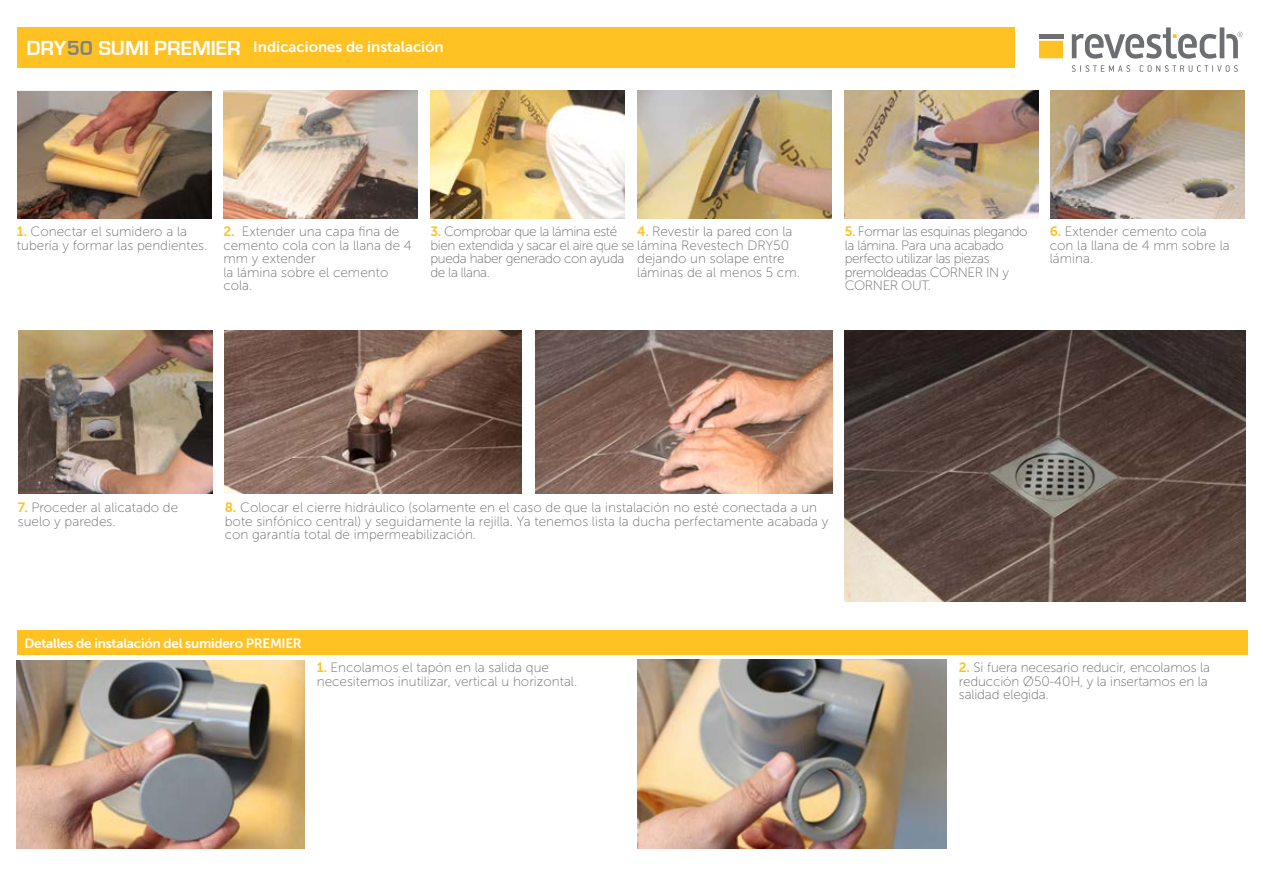
<style>
.page{position:relative;width:1263px;height:893px;background:#fff}
.page>*{position:absolute;margin:0;border:0;box-sizing:border-box;transform-origin:0 0}
.t1{font:700 21px "Eurostile";color:#fff}
.t2{font:15px "Museo Sans 700";color:#fff}
.t3{font:13.5px/13.5px "Museo Sans 100";color:#6d6e71}
.t4{font:13.5px/13.5px "Museo Sans 100";letter-spacing:-.03em;color:#6d6e71}
.t5{font:13.5px "Museo Sans 700";letter-spacing:-.02em;color:#fff}
.s1{font-family:"Eurostile";font-weight:700;font-size:21px;color:#808285}
.s2{font-family:"Eurostile";font-weight:700;font-size:21px}
.s3{font-family:"Museo Sans 700";color:#ffc222}
</style>
<div class="page">
<img style="left:17px;top:660px;width:287px;height:189px">
<img style="left:638px;top:660px;width:308px;height:189px">
<div style="left:17px;top:630px;width:1230px;height:25px;background:#ffc222"></div>
<img style="left:18px;top:331px;width:194px;height:163px">
<img style="left:225px;top:331px;width:296px;height:163px">
<img style="left:536px;top:331px;width:296px;height:163px">
<img style="left:224px;top:90px;width:193px;height:128px">
<img style="left:17px;top:91px;width:194px;height:127px">
<img style="left:1050px;top:90px;width:194px;height:128px">
<img style="left:430px;top:90px;width:194px;height:128px">
<img style="left:845px;top:90px;width:193px;height:128px">
<img style="left:637px;top:90px;width:194px;height:128px">
<img style="left:845px;top:331px;width:401px;height:271px">
<div style="left:17px;top:27px;width:997px;height:41px;background:#ffc222"></div>
<svg style="left:1039px;top:27px;width:203px;height:32px"></svg>
<svg style="left:1072px;top:65px;width:58px;height:7px"></svg>
<svg style="left:1140px;top:65px;width:98px;height:7px"></svg>
<h1 class="t1" style="left:26px;top:36px;width:15px">DRY</h1>
<p class="t2" style="left:67px;top:39px;width:378px"><span class="s1">50</span> <span class="s2">SUMI PREMIER</span> Indicaciones de instalación</p>
<p class="t3" style="left:17px;top:225px;width:192px"><span class="s3">1.</span> Conectar el sumidero a la tubería y formar las pendientes.</p>
<p class="t3" style="left:223px;top:225px;width:190px"><span class="s3">2.</span> Extender una capa fina de cemento cola con la llana de 4 mm y extender<br>la lámina sobre el cemento cola.</p>
<p class="t3" style="left:1050px;top:225px;width:181px"><span class="s3">6.</span> Extender cemento cola con la llana de 4 mm sobre la lámina.</p>
<p class="t4" style="left:430px;top:225px;width:360px"><span class="s3">3.</span> Comprobar que la lámina esté<br>bien extendida y sacar el aire que se lámina Revestech DRY50 pueda haber generado con ayuda<br>de la llana.</p>
<p class="t3" style="left:637px;top:218px;width:157px;line-height:27px"><span class="s3">4.</span> Revestir la pared con la dejando un solape entre</p>
<p class="t3" style="left:637px;top:266px;width:164px">láminas de al menos 5 cm.</p>
<p class="t4" style="left:845px;top:225px;width:184px"><span class="s3">5.</span> Formar las esquinas plegando la lámina. Para una acabado perfecto utilizar las piezas premoldeadas corner</p>
<p class="t3" style="left:986px;top:266px;width:24px">in y</p>
<p class="t3" style="left:845px;top:279px;width:10px">corner</p>
<p class="t3" style="left:901px;top:279px;width:31px">out.</p>
<p class="t3" style="left:18px;top:501px;width:162px"><span class="s3">7.</span> Proceder al alicatado de suelo y paredes.</p>
<p class="t3" style="left:225px;top:501px;width:605px"><span class="s3">8.</span> Colocar el cierre hidráulico (solamente en el caso de que la instalación no esté conectada a un bote sinfónico central) y seguidamente la rejilla. Ya tenemos lista la ducha perfectamente acabada y con garantía total de impermeabilización.</p>
<p class="t5" style="left:24px;top:635px;width:279px">Detalles de instalación del sumidero PREMIER</p>
<p class="t3" style="left:317px;top:661px;width:262px"><span class="s3">1.</span> Encolamos el tapón en la salida que necesitemos inutilizar, vertical u horizontal.</p>
<p class="t3" style="left:959px;top:661px;width:253px"><span class="s3">2.</span> Si fuera necesario reducir, encolamos la reducción Ø50-40H, y la insertamos en la salidad elegida.</p>
</div>
